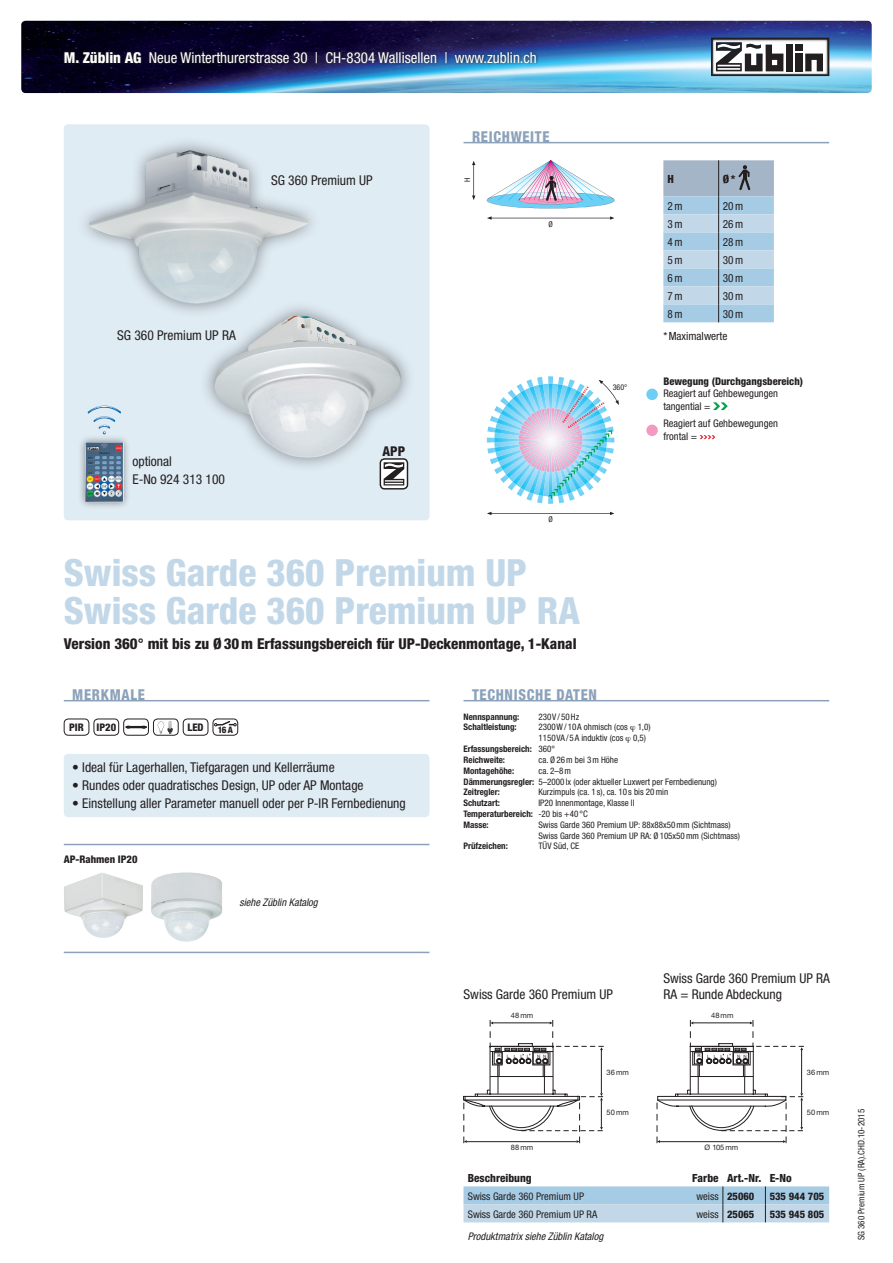
<style>
.page{position:relative;width:893px;height:1263px;background:#fff}
.page>*{position:absolute;margin:0;border:0;box-sizing:border-box;transform-origin:0 0}
.t1{font:800 condensed 37.5px/38.2px "Helvetica Neue";color:#c2d8e8}
.t2{font:condensed 15px "Helvetica Neue";color:#fff}
.t3{font:800 condensed 15px "Helvetica Neue";color:#231f20}
.t4{font:800 condensed 15px "Helvetica Neue";letter-spacing:.05em;color:#8ba2ba;scale:.95 1}
.t5{font:condensed 13.5px/16.2px "Helvetica Neue";color:#231f20}
.t6{font:800 condensed 13.5px "Helvetica Neue";color:#231f20}
.t7{font:condensed 11.25px/22.5px "Helvetica Neue";color:#231f20}
.t8{font:800 condensed 11.25px "Helvetica Neue";color:#231f20}
.t9{font:condensed 10.5px/12.6px "Helvetica Neue";color:#231f20}
.t10{font:800 condensed 10.5px "Helvetica Neue";color:#231f20}
.t11{font:italic condensed 10.5px "Helvetica Neue";color:#231f20}
.t12{font:condensed 9px/10.8px "Helvetica Neue";color:#231f20}
.t13{font:700 condensed 9px "Helvetica Neue";color:#231f20}
.t14{font:800 condensed 9px "Helvetica Neue LT Pro";color:#231f20}
.t15{font:condensed 7.95px "Helvetica Neue";color:#231f20}
.t16{font:7.5px "Helvetica Neue";color:#231f20}
.t17{font:4.5px "Helvetica Neue";letter-spacing:.915em;color:#231f20}
.s1{font-weight:800}
.s2{font-weight:400}
.s3{font-weight:700}
</style>
<div class="page">
<svg style="left:463px;top:1020px;width:141px;height:124px"></svg>
<svg style="left:657px;top:1020px;width:147px;height:124px"></svg>
<div style="left:64px;top:124px;width:365px;height:396px;background:#e0ecf4;border-radius:4px"></div>
<hr style="left:463px;top:700px;width:366px;height:1px;background:#8ba2ba">
<svg style="left:463px;top:1186px;width:366px;height:37px;background:#b6d3e7"></svg>
<div style="left:64px;top:754px;width:365px;height:63px;background:#e0ecf4;border-radius:4px"></div>
<div style="left:74px;top:136px;width:249px;height:183px;background:#231f20;opacity:.5"></div>
<img style="left:89px;top:150px;width:219px;height:154px">
<div style="left:199px;top:300px;width:217px;height:173px;background:#231f20;opacity:.5"></div>
<img style="left:214px;top:315px;width:187px;height:144px">
<hr style="left:463px;top:142px;width:366px;height:1px;background:#8ba2ba">
<hr style="left:64px;top:700px;width:365px;height:1px;background:#8ba2ba">
<svg style="left:124px;top:719px;width:24px;height:16px"></svg>
<div style="left:123px;top:719px;width:26px;height:17px;border:1px solid #231f20;border-radius:4px"></div>
<svg style="left:126px;top:726px;width:20px;height:2px"></svg>
<div style="left:153px;top:719px;width:26px;height:17px;border:1px solid #231f20;border-radius:4px"></div>
<img style="left:153px;top:720px;width:25px;height:14px">
<div style="left:183px;top:719px;width:25px;height:17px;border:1px solid #231f20;border-radius:4px"></div>
<div style="left:64px;top:719px;width:25px;height:17px;border:1px solid #231f20;border-radius:4px"></div>
<div style="left:94px;top:719px;width:25px;height:17px;border:1px solid #231f20;border-radius:4px"></div>
<svg style="left:663px;top:160px;width:111px;height:162px;background:#aec9dd"></svg>
<svg style="left:487px;top:376px;width:132px;height:128px"></svg>
<svg style="left:487px;top:512px;width:127px;height:3px"></svg>
<svg style="left:713px;top:402px;width:15px;height:8px"></svg>
<svg style="left:700px;top:435px;width:15px;height:4px"></svg>
<svg style="left:487px;top:216px;width:127px;height:4px"></svg>
<svg style="left:472px;top:161px;width:3px;height:39px"></svg>
<img style="left:487px;top:160px;width:128px;height:48px">
<div style="left:646px;top:389px;width:12px;height:11px;background:#6bcff6;border-radius:50%"></div>
<div style="left:646px;top:425px;width:12px;height:11px;background:#f499c2;border-radius:50%"></div>
<img style="left:64px;top:873px;width:79px;height:65px">
<img style="left:151px;top:872px;width:71px;height:70px">
<hr style="left:64px;top:844px;width:365px;height:1px;background:#8ba2ba">
<hr style="left:64px;top:952px;width:365px;height:1px;background:#8ba2ba">
<div style="left:78px;top:435px;width:53px;height:74px;background:#231f20;opacity:.5"></div>
<img style="left:85px;top:442px;width:39px;height:60px">
<svg style="left:88px;top:406px;width:33px;height:28px"></svg>
<div style="left:213px;top:719px;width:25px;height:17px;border:1px solid #231f20;border-radius:4px"></div>
<svg style="left:214px;top:720px;width:22px;height:6px"></svg>
<div style="left:380px;top:459px;width:27px;height:30px;background:#fff;border-radius:4px"></div>
<div style="left:380px;top:458px;width:28px;height:31px;border:1px solid #231f20;border-radius:4px"></div>
<svg style="left:383px;top:462px;width:22px;height:24px"></svg>
<img style="left:21px;top:21px;width:851px;height:72px">
<svg style="left:62px;top:49px;width:477px;height:17px;background:#192149"></svg>
<svg style="left:711px;top:38px;width:118px;height:38px"></svg>
<h2 class="t2" style="left:64px;top:49px;width:475px"><span class="s1">M. Züblin AG</span> Neue Winterthurerstrasse 30 | CH-8304 Wallisellen | www.zublin.ch</h2>
<h3 class="t5" style="left:271px;top:172px;width:103px">SG 360 Premium UP</h3>
<h3 class="t5" style="left:117px;top:327px;width:120px">SG 360 Premium UP RA</h3>
<h3 class="t5" style="left:132px;top:452px;width:94px;line-height:18px">optional<br>E-No 924 313 100</h3>
<h3 class="t6" style="left:383px;top:442px;width:24px">APP</h3>
<h2 class="t4" style="left:472px;top:128px;width:83px">REICHWEITE</h2>
<p class="t15" style="left:463px;top:182px;width:6px;rotate:-90deg">H</p>
<p class="t15" style="left:548px;top:220px;width:6px">Ø</p>
<p class="t15" style="left:548px;top:515px;width:6px">Ø</p>
<p class="t15" style="left:613px;top:383px;width:16px">360°</p>
<p class="t8" style="left:668px;top:172px;width:8px">H</p>
<p class="t8" style="left:723px;top:172px;width:14px">Ø*</p>
<p class="t7" style="left:668px;top:194px;width:16px">2m</p>
<p class="t7" style="left:723px;top:194px;width:22px">20m</p>
<p class="t7" style="left:668px;top:212px;width:16px">3m</p>
<p class="t7" style="left:723px;top:212px;width:22px">26m</p>
<p class="t7" style="left:668px;top:230px;width:16px">4m</p>
<p class="t7" style="left:723px;top:230px;width:22px">28m</p>
<p class="t7" style="left:668px;top:248px;width:16px">5m</p>
<p class="t7" style="left:723px;top:248px;width:22px">30m</p>
<p class="t7" style="left:668px;top:266px;width:16px">6m</p>
<p class="t7" style="left:723px;top:266px;width:22px">30m</p>
<p class="t7" style="left:668px;top:284px;width:16px">7m</p>
<p class="t7" style="left:723px;top:284px;width:22px">30m</p>
<p class="t7" style="left:668px;top:302px;width:16px">8m</p>
<p class="t7" style="left:663px;top:302px;width:81px;text-indent:60px">30m *Maximalwerte</p>
<p class="t10" style="left:663px;top:375px;width:141px">Bewegung (Durchgangsbereich)</p>
<p class="t9" style="left:663px;top:387px;width:116px">Reagiert auf Gehbewegungen tangential =</p>
<p class="t9" style="left:663px;top:417px;width:116px">Reagiert auf Gehbewegungen frontal =</p>
<h1 class="t1" style="left:64px;top:552px;width:518px">Swiss Garde 360 Premium UP<br>Swiss Garde 360 Premium UP RA</h1>
<h2 class="t3" style="left:64px;top:634px;width:514px">Version 360° mit bis zu Ø30m Erfassungsbereich für UP-Deckenmontage, 1-Kanal</h2>
<h2 class="t4" style="left:472px;top:686px;width:133px">TECHNISCHE DATEN</h2>
<p class="t13" style="left:463px;top:711px;width:57px">Nennspannung:</p>
<p class="t12" style="left:538px;top:711px;width:42px">230V/50Hz</p>
<p class="t13" style="left:463px;top:722px;width:55px">Schaltleistung:</p>
<p class="t12" style="left:538px;top:722px;width:114px">2300W/ 10A ohmisch (cos 1,0)</p>
<p class="t12" style="left:538px;top:733px;width:109px">1150VA/ 5A induktiv (cos 0,5)</p>
<p class="t13" style="left:463px;top:743px;width:93px">Erfassungsbereich: <span class="s2">360°</span></p>
<p class="t13" style="left:463px;top:754px;width:43px">Reichweite:</p>
<p class="t12" style="left:538px;top:754px;width:81px">ca. Ø26m bei 3m Höhe</p>
<p class="t13" style="left:463px;top:765px;width:52px">Montagehöhe:</p>
<h2 class="t4" style="left:72px;top:686px;width:78px">MERKMALE</h2>
<p class="t10" style="left:69px;top:721px;width:48px">PIR IP20</p>
<p class="t10" style="left:188px;top:721px;width:18px">LED</p>
<p class="t14" style="left:218px;top:725px;width:16px">16A</p>
<h3 class="t5" style="left:72px;top:759px;width:264px">• Ideal für Lagerhallen, Tiefgaragen und Kellerräume</h3>
<h3 class="t5" style="left:72px;top:777px;width:293px">• Rundes oder quadratisches Design, UP oder AP Montage</h3>
<h3 class="t5" style="left:72px;top:795px;width:335px">• Einstellung aller Parameter manuell oder per P-IR Fernbedienung</h3>
<p class="t12" style="left:463px;top:765px;width:255px;text-indent:75px">ca. 2–8m<br><span class="s3">Dämmerungsregler:</span> 5–2000 lx (oder aktueller Luxwert per Fernbedienung)<br><span class="s3">Zeitregler:</span></p>
<p class="t12" style="left:538px;top:787px;width:131px">Kurzimpuls (ca. 1 s), ca. 10 s bis 20min</p>
<p class="t13" style="left:463px;top:797px;width:38px">Schutzart:</p>
<p class="t12" style="left:463px;top:797px;width:173px;text-indent:75px">IP20 Innenmontage, Klasse II<br><span class="s3">Temperaturbereich:</span> -20 bis +40 °C<br><span class="s3">Masse:</span></p>
<p class="t12" style="left:538px;top:819px;width:203px">Swiss Garde 360 Premium UP: 88x88x50mm (Sichtmass)<br>Swiss Garde 360 Premium UP RA: Ø105x50mm (Sichtmass)</p>
<p class="t13" style="left:463px;top:841px;width:46px">Prüfzeichen:</p>
<p class="t12" style="left:538px;top:841px;width:42px">TÜV Süd, CE</p>
<p class="t10" style="left:64px;top:852px;width:75px">AP-Rahmen IP20</p>
<p class="t11" style="left:239px;top:896px;width:80px">siehe Züblin Katalog</p>
<h3 class="t5" style="left:463px;top:986px;width:151px">Swiss Garde 360 Premium UP</h3>
<h3 class="t5" style="left:663px;top:970px;width:168px">Swiss Garde 360 Premium UP RA<br>RA = Runde Abdeckung</h3>
<p class="t16" style="left:511px;top:1011px;width:24px">48 mm</p>
<p class="t16" style="left:711px;top:1011px;width:24px">48 mm</p>
<p class="t17" style="left:497px;top:1053px;width:5px">R</p>
<p class="t17" style="left:507px;top:1053px;width:24px">LLLL</p>
<p class="t17" style="left:537px;top:1053px;width:11px">N N</p>
<p class="t17" style="left:698px;top:1053px;width:5px">R</p>
<p class="t17" style="left:707px;top:1053px;width:24px">LLLL</p>
<p class="t17" style="left:737px;top:1053px;width:11px">N N</p>
<p class="t16" style="left:607px;top:1067px;width:24px">36 mm</p>
<p class="t16" style="left:807px;top:1067px;width:24px">36 mm</p>
<p class="t16" style="left:607px;top:1107px;width:24px">50 mm</p>
<p class="t16" style="left:807px;top:1107px;width:24px">50 mm</p>
<p class="t16" style="left:511px;top:1143px;width:24px">88 mm</p>
<p class="t16" style="left:705px;top:1143px;width:35px">Ø 105mm</p>
<p class="t8" style="left:468px;top:1171px;width:66px">Beschreibung</p>
<p class="t8" style="left:692px;top:1171px;width:101px">Farbe Art.-Nr. E-No</p>
<p class="t9" style="left:468px;top:1189px;width:118px">Swiss Garde 360 Premium UP</p>
<p class="t9" style="left:696px;top:1189px;width:59px">weiss <span class="s1">25060</span></p>
<p class="t10" style="left:770px;top:1189px;width:56px">535 944 705</p>
<p class="t9" style="left:468px;top:1207px;width:131px">Swiss Garde 360 Premium UP RA</p>
<p class="t9" style="left:696px;top:1207px;width:59px">weiss <span class="s1">25065</span></p>
<p class="t10" style="left:770px;top:1207px;width:56px">535 945 805</p>
<p class="t11" style="left:468px;top:1231px;width:137px">Produktmatrix siehe Züblin Katalog</p>
<p class="t12" style="left:856px;top:1240px;width:133px;rotate:-90deg">SG 360 Premium UP (RA).CHD.10-2015</p>
</div>
